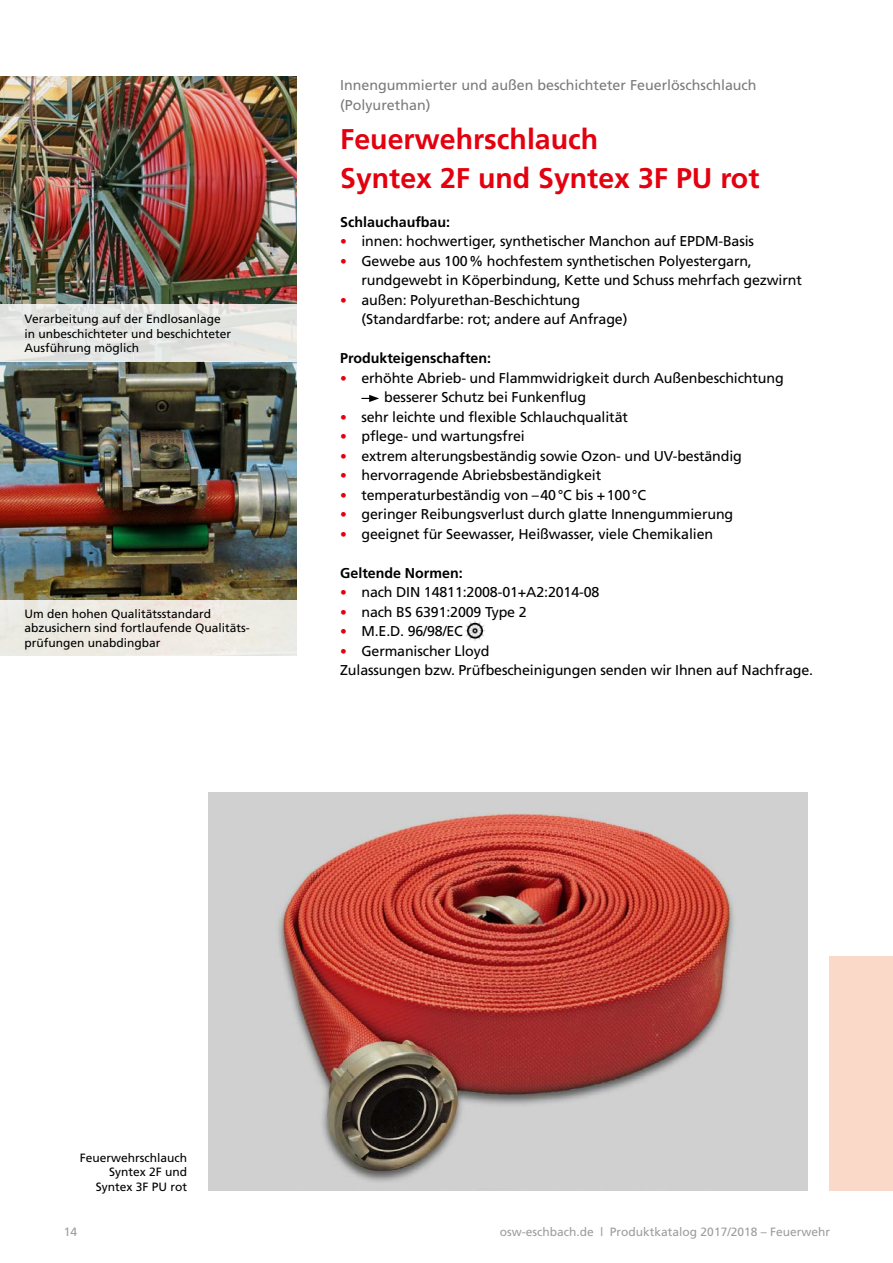
<style>
.page{position:relative;width:893px;height:1263px;background:#fff}
.page>*{position:absolute;margin:0;border:0;box-sizing:border-box;transform-origin:0 0}
.t1{font:700 28.5px/39px "Frutiger";color:#e3000f}
.t2{font:14.25px/19.5px "Frutiger";letter-spacing:-.01em;color:#000}
.t3{font:14.25px/19.5px "Frutiger";color:#7b7b7a}
.t4{font:700 14.25px "Frutiger";color:#000}
.t5{font:12px/14.4px "Frutiger";color:#000}
.t6{font:12px "Frutiger";color:#9c9d9d}
.s1{font-size:13.5px;color:#e3000f}
</style>
<div class="page">
<div style="left:829px;top:957px;width:64px;height:234px;background:#fbd9c9"></div>
<svg style="left:361px;top:395px;width:18px;height:7px"></svg>
<img style="left:465px;top:621px;width:20px;height:19px">
<img style="left:208px;top:792px;width:600px;height:399px">
<img style="left:0;top:77px;width:297px;height:286px">
<img style="left:0;top:362px;width:296px;height:238px">
<div style="left:0;top:600px;width:306px;height:57px;background:#eeebe3"></div>
<div style="left:0;top:305px;width:300px;height:57px;background:linear-gradient(to right,#e4e6e4,#e7e7e3)"></div>
<p class="t5" style="left:24px;top:312px;width:208px">Verarbeitung auf der Endlosanlage in unbeschichteter und beschichteter<br>Ausführung möglich</p>
<p class="t5" style="left:24px;top:606px;width:227px">Um den hohen Qualitätsstandard abzusichern sind fortlaufende Qualitäts&shy;prüfungen unabdingbar</p>
<p class="t3" style="left:340px;top:75px;width:418px">Innengummierter und außen beschichteter Feuerlöschschlauch (Polyurethan)</p>
<h1 class="t1" style="left:340px;top:119px;width:421px">Feuerwehrschlauch<br>Syntex 2F und Syntex 3F PU rot</h1>
<p class="t4" style="left:340px;top:213px;width:112px">Schlauchaufbau:</p>
<p class="t2" style="left:340px;top:231px;width:415px"><span class="s1">•</span> innen: hochwertiger, synthetischer Manchon auf EPDM-Basis</p>
<p class="t2" style="left:361px;top:251px;width:442px;text-indent:-21px"><span class="s1">•</span> Gewebe aus 100% hochfestem synthetischen Polyestergarn, rundgewebt in Köperbindung, Kette und Schuss mehrfach gezwirnt</p>
<p class="t2" style="left:361px;top:290px;width:268px;text-indent:-21px"><span class="s1">•</span> außen: Polyurethan-Beschichtung (Standardfarbe: rot; andere auf Anfrage)</p>
<p class="t4" style="left:340px;top:350px;width:152px">Produkteigenschaften:</p>
<p class="t2" style="left:384px;top:368px;width:401px;text-indent:-44px"><span class="s1">•</span> erhöhte Abrieb- und Flammwidrigkeit durch Außenbeschichtung besserer Schutz bei Funkenflug</p>
<p class="t2" style="left:340px;top:407px;width:289px"><span class="s1">•</span> sehr leichte und flexible Schlauchqualität</p>
<p class="t2" style="left:340px;top:426px;width:186px"><span class="s1">•</span> pflege- und wartungsfrei</p>
<p class="t2" style="left:340px;top:446px;width:403px"><span class="s1">•</span> extrem alterungsbeständig sowie Ozon- und UV-beständig</p>
<p class="t2" style="left:340px;top:465px;width:263px"><span class="s1">•</span> hervorragende Abriebsbeständigkeit</p>
<p class="t2" style="left:340px;top:485px;width:307px"><span class="s1">•</span> temperaturbeständig von –40°C bis +100°C</p>
<p class="t2" style="left:340px;top:504px;width:395px"><span class="s1">•</span> geringer Reibungsverlust durch glatte Innengummierung</p>
<p class="t2" style="left:340px;top:524px;width:374px"><span class="s1">•</span> geeignet für Seewasser, Heißwasser, viele Chemikalien</p>
<p class="t4" style="left:340px;top:564px;width:124px">Geltende Normen:</p>
<p class="t2" style="left:340px;top:582px;width:261px"><span class="s1">•</span> nach DIN 14811:2008-01+A2:2014-08</p>
<p class="t2" style="left:340px;top:602px;width:188px"><span class="s1">•</span> nach BS 6391:2009 Type 2</p>
<p class="t2" style="left:340px;top:621px;width:124px"><span class="s1">•</span> M.E.D. 96/98/EC</p>
<p class="t2" style="left:340px;top:641px;width:474px"><span class="s1">•</span> Germanischer Lloyd<br>Zulassungen bzw. Prüfbescheinigungen senden wir Ihnen auf Nachfrage.</p>
<p class="t5" style="left:80px;top:1150px;width:109px;text-align:right">Feuerwehrschlauch<br>Syntex 2F und<br>Syntex 3F PU rot</p>
<p class="t6" style="left:64px;top:1225px;width:15px">14</p>
<p class="t6" style="left:500px;top:1225px;width:332px">osw-eschbach.de | Produktkatalog 2017/2018 – Feuerwehr</p>
</div>
